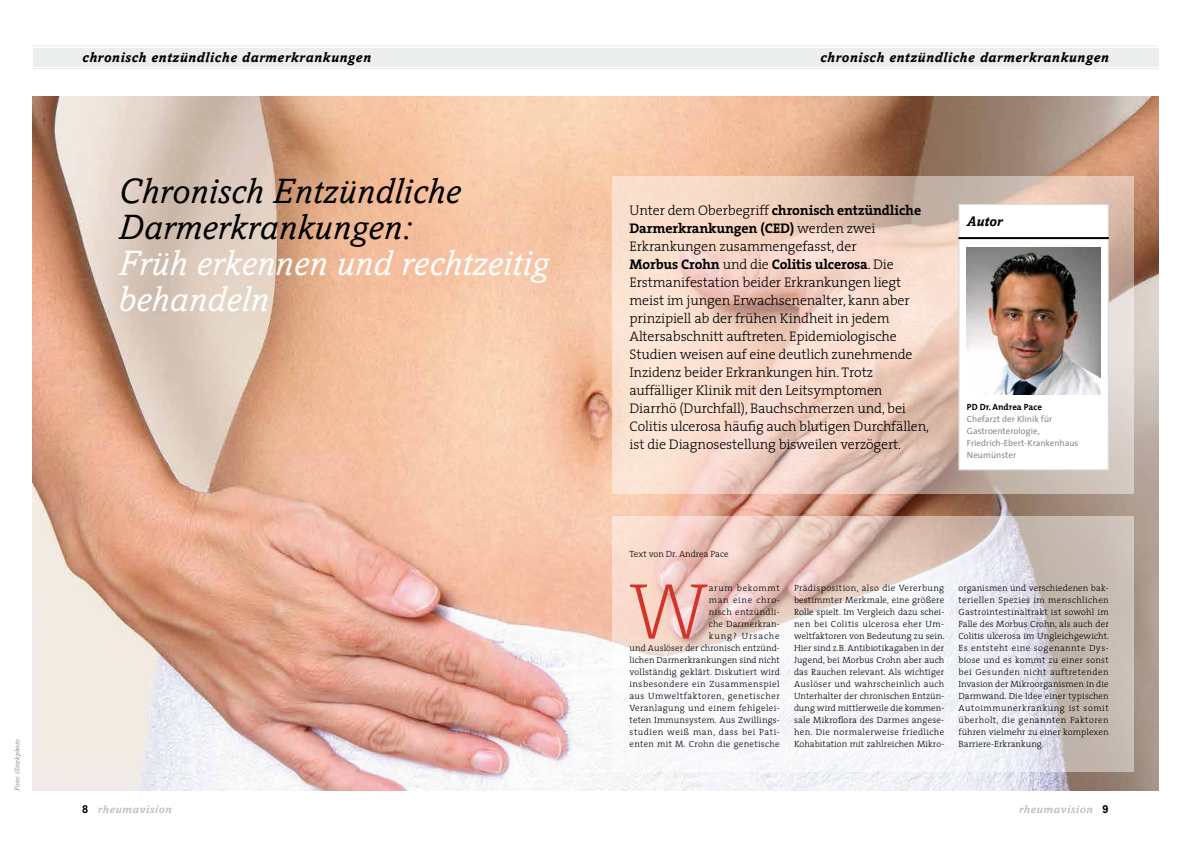
<style>
.page{position:relative;width:1191px;height:842px;background:#fff}
.page>*{position:absolute;margin:0;border:0;box-sizing:border-box;transform-origin:0 0}
.t1{font:200 80.1px "The Serif";color:#d4352b}
.t2{font:italic 36px/36px "Amasis";letter-spacing:.01em;color:#000}
.t3{font:italic 36px/36px "Amasis";letter-spacing:.01em;color:#fff}
.t4{font:300 14px/18px "The Serif";letter-spacing:-.01em;color:#000}
.t5{font:italic 700 14px "Amasis";letter-spacing:.04em;color:#000}
.t6{font:700 11px "Arial";color:#000}
.t7{font:300 9px/12px "The Serif";letter-spacing:.03em;color:#000;text-align:justify}
.t8{font:9px/12px "The Sans";color:#87888a}
.t9{font:300 9px "The Serif";color:#000}
.t10{font:700 9px "The Mix";color:#000}
.t11{font:italic 7px "Amasis";letter-spacing:.02em;color:#87888a}
.s1{font-weight:700}
</style>
<div class="page">
<img style="left:33px;top:96px;width:1125px;height:695px">
<svg style="left:612px;top:516px;width:522px;height:255px"></svg>
<svg style="left:612px;top:176px;width:522px;height:318px;background:#ebcfc1"></svg>
<svg style="left:98px;top:805px;width:73px;height:8px"></svg>
<svg style="left:1019px;top:805px;width:73px;height:8px"></svg>
<hr style="left:33px;top:68px;width:1125px;height:1px;background:#e9e9ea">
<hr style="left:33px;top:45px;width:1125px;height:1px;background:#e9e9ea">
<div style="left:33px;top:48px;width:1125px;height:18px;background:#eceded"></div>
<div style="left:958px;top:204px;width:150px;height:266px;background:#fff;border:1px solid #d9dadb"></div>
<hr style="left:958px;top:237px;width:150px;height:2px;background:#000">
<img style="left:967px;top:247px;width:133px;height:148px">
<p class="t11" style="left:13px;top:791px;width:53px;rotate:-90deg">Foto: iStockphoto</p>
<h3 class="t5" style="left:82px;top:48px;width:290px">chronisch entzündliche darmerkrankungen</h3>
<h3 class="t5" style="left:820px;top:48px;width:290px">chronisch entzündliche darmerkrankungen</h3>
<h2 class="t2" style="left:119px;top:173px;width:343px">Chronisch Entzündliche<br>Darmerkrankungen:</h2>
<h2 class="t3" style="left:119px;top:245px;width:431px">Früh erkennen und rechtzeitig behandeln</h2>
<p class="t4" style="left:629px;top:201px;width:301px">Unter dem Oberbegriff <span class="s1">chronisch entzündliche Darmerkrankungen (CED)</span> werden zwei Erkrankungen zusammengefasst, der<br><span class="s1">Morbus Crohn</span> und die <span class="s1">Colitis ulcerosa</span>. Die Erstmanifestation beider Erkrankungen liegt meist im jungen Erwachsenenalter, kann aber prinzipiell ab der frühen Kindheit in jedem Altersabschnitt auftreten. Epidemiologische Studien weisen auf eine deutlich zunehmende Inzidenz beider Erkrankungen hin. Trotz auffälliger Klinik mit den Leitsymptomen Diarrhö (Durchfall), Bauchschmerzen und, bei Colitis ulcerosa häufig auch blutigen Durchfällen, ist die Diagnosestellung bisweilen verzögert.</p>
<p class="t9" style="left:629px;top:546px;width:101px">Text von Dr. Andrea Pace</p>
<h3 class="t5" style="left:967px;top:213px;width:37px">Autor</h3>
<p class="t10" style="left:967px;top:400px;width:76px">PD Dr. Andrea Pace</p>
<p class="t8" style="left:967px;top:413px;width:113px">Chefarzt der Klinik für<br>Gastroenterologie,<br>Friedrich-Ebert-Krankenhaus<br>Neumünster</p>
<p class="t7" style="left:629px;top:581px;width:152px;text-align:right">arum bekommt<br>man eine chro-<br>nisch entzündli-<br>che Darmerkran-<br>kung? Ursache<br>und Auslöser der chronisch entzünd&shy;lichen Darmerkrankungen sind nicht vollständig geklärt. Diskutiert wird insbesondere ein Zusammenspiel aus Umweltfaktoren, genetischer<br>Veranlagung und einem fehlgelei&shy;teten Immunsystem. Aus Zwillings&shy;studien weiß man, dass bei Pati&shy;enten mit M. Crohn die genetische</p>
<h1 class="t1" style="left:629px;top:545px;width:80px">W</h1>
<p class="t7" style="left:794px;top:581px;width:152px">Prädisposition, also die Vererbung bestimmter Merkmale, eine größere Rolle spielt. Im Vergleich dazu schei&shy;nen bei Colitis ulcerosa eher Um&shy;weltfaktoren von Bedeutung zu sein.<br>Hier sind z.B. Antibiotikagaben in der Jugend, bei Morbus Crohn aber auch das Rauchen relevant. Als wichtiger Auslöser und wahrscheinlich auch Unterhalter der chronischen Entzün&shy;dung wird mittlerweile die kommen&shy;sale Mikroflora des Darmes angese&shy;hen. Die normalerweise friedliche Kohabitation mit zahlreichen Mikro-</p>
<p class="t7" style="left:958px;top:581px;width:152px">organismen und verschiedenen bak&shy;teriellen Spezies im menschlichen Gastrointestinaltrakt ist sowohl im Falle des Morbus Crohn, als auch der Colitis ulcerosa im Ungleichgewicht.<br>Es entsteht eine sogenannte Dys&shy;biose und es kommt zu einer sonst bei Gesunden nicht auftretenden Invasion der Mikroorganismen in die Darmwand. Die Idee einer typischen Autoimmunerkrankung ist somit überholt, die genannten Faktoren führen vielmehr zu einer komplexen Barriere-Erkrankung.</p>
<p class="t6" style="left:82px;top:802px;width:8px">8</p>
<p class="t6" style="left:1102px;top:802px;width:8px">9</p>
</div>
